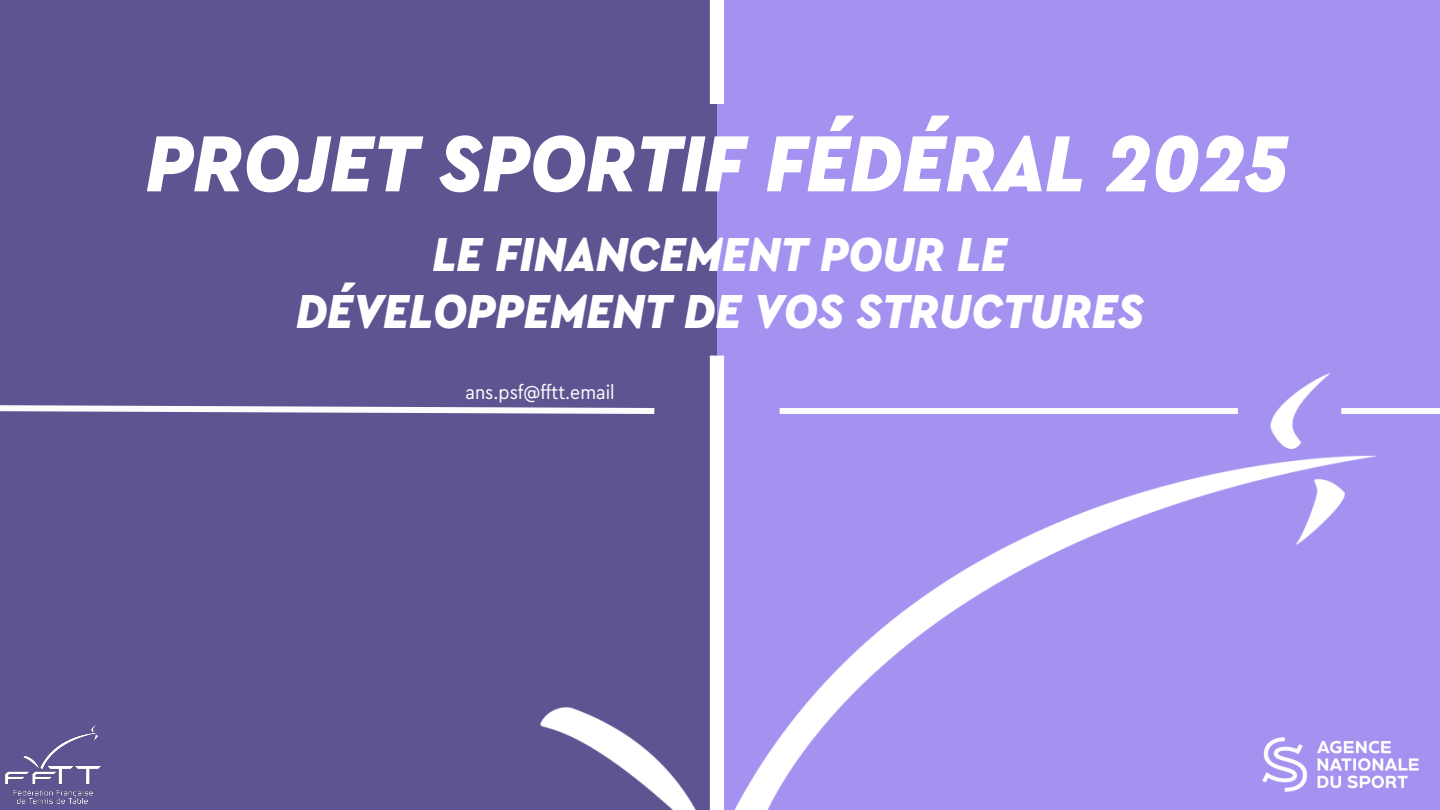
<style>
.page{position:relative;width:1440px;height:810px;background:#fff}
.page>*{position:absolute;margin:0;border:0;box-sizing:border-box;transform-origin:0 0}
.t1{font:italic 900 83.3px "Cera Compact Pro";color:#fff}
.t2{font:italic 900 50px/57px "Cera Compact Pro";color:#fff;text-align:center}
.t3{font:20px "Cera Compact Pro";color:#fcfcfc}
</style>
<div class="page">
<div style="left:0;top:0;width:717px;height:809px;background:#5d5491"></div>
<div style="left:717px;top:0;width:723px;height:810px;background:#a591ef"></div>
<img style="left:279px;top:355px;width:1098px;height:455px">
<div style="left:710px;top:0;width:14px;height:104px;background:#fff"></div>
<div style="left:780px;top:408px;width:458px;height:6px;background:#fcfcfc"></div>
<svg style="left:0;top:402px;width:660px;height:15px"></svg>
<img style="left:1244px;top:719px;width:175px;height:91px">
<img style="left:5px;top:725px;width:96px;height:79px">
<div style="left:710px;top:356px;width:14px;height:454px;background:#fff"></div>
<div style="left:1341px;top:408px;width:99px;height:6px;background:#fcfcfc"></div>
<p class="t1" style="left:146px;top:124px;width:1144px">PROJET SPORTIF FÉDÉRAL 2025</p>
<p class="t2" style="left:296px;top:227px;width:849px">LE FINANCEMENT POUR LE<br>DÉVELOPPEMENT DE VOS STRUCTURES</p>
<p class="t3" style="left:466px;top:383px;width:151px">ans.psf@fftt.email</p>
</div>
